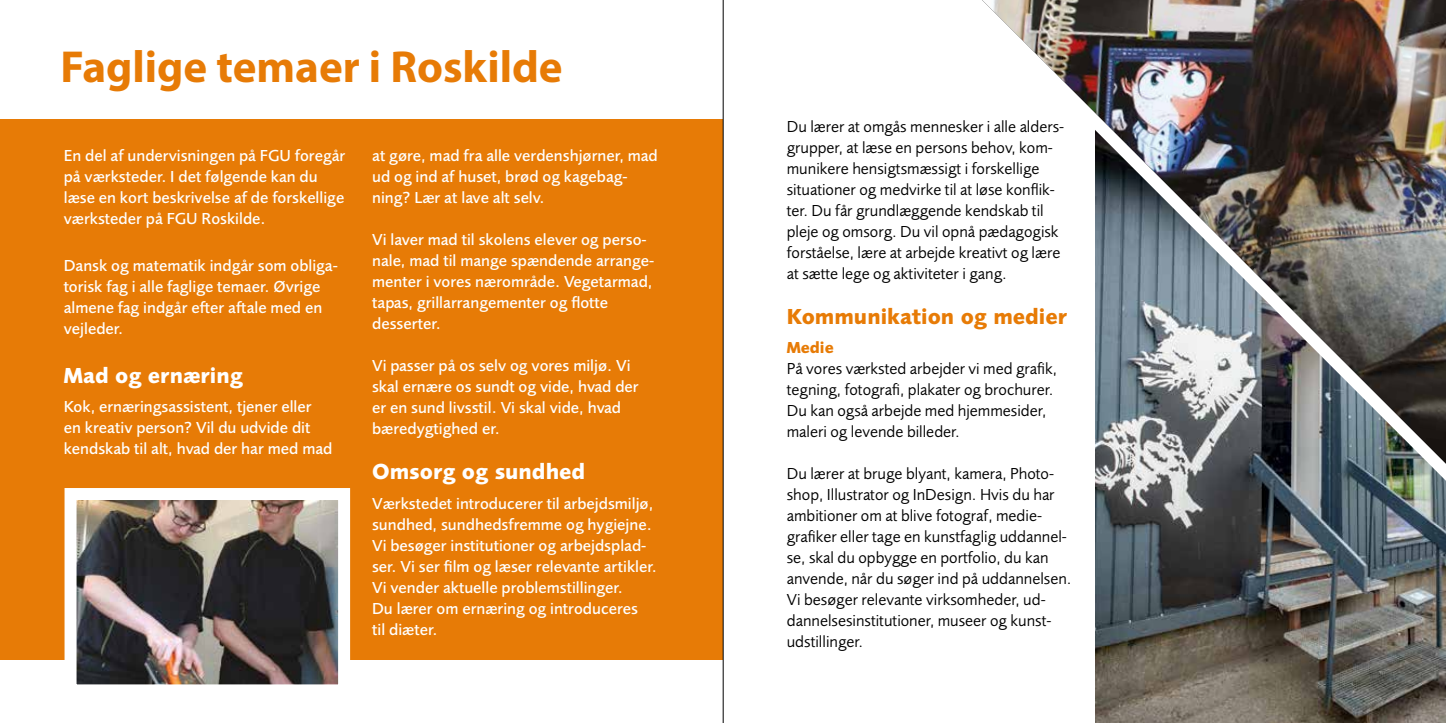
<style>
.page{position:relative;width:1446px;height:723px;background:#fff}
.page>*{position:absolute;margin:0;border:0;box-sizing:border-box;transform-origin:0 0}
.t1{font:700 45px "Myriad Pro";color:#e77b06}
.t2{font:700 22.5px "Foundry Sans";color:#fff}
.t3{font:700 22.5px "Foundry Sans";color:#e77b06}
.t4{font:500 16.5px/21px "Foundry Sans";color:#fff}
.t5{font:16.5px/21px "Foundry Sans";color:#000}
.t6{font:700 16.5px "Foundry Sans";color:#e77b06}
</style>
<div class="page">
<div style="left:0;top:119px;width:723px;height:540px;background:#e77b06"></div>
<img style="left:1095px;top:561px;width:351px;height:162px">
<img style="left:982px;top:0;width:464px;height:561px">
<img style="left:59px;top:488px;width:297px;height:197px">
<hr style="left:723px;top:0;width:1px;height:723px;background:#000">
<h1 class="t1" style="left:61px;top:37px;width:504px">Faglige temaer i Roskilde</h1>
<p class="t4" style="left:64px;top:145px;width:283px">En del af undervisningen på FGU foregår på værksteder. I det følgende kan du læse en kort beskrivelse af de forskellige værksteder på FGU Roskilde.</p>
<p class="t4" style="left:64px;top:255px;width:275px">Dansk og matematik indgår som obliga&shy;torisk fag i alle faglige temaer. Øvrige almene fag indgår efter aftale med en vejleder.</p>
<h2 class="t2" style="left:64px;top:362px;width:180px">Mad og ernæring</h2>
<p class="t4" style="left:64px;top:396px;width:270px">Kok, ernæringsassistent, tjener eller en kreativ person? Vil du udvide dit kendskab til alt, hvad der har med mad</p>
<p class="t4" style="left:372px;top:145px;width:287px">at gøre, mad fra alle verdenshjørner, mad ud og ind af huset, brød og kagebag&shy;ning? Lær at lave alt selv.</p>
<p class="t4" style="left:372px;top:229px;width:284px">Vi laver mad til skolens elever og perso&shy;nale, mad til mange spændende arrange&shy;menter i vores nærområde. Vegetarmad, tapas, grillarrangementer og flotte desserter.</p>
<p class="t4" style="left:372px;top:355px;width:268px">Vi passer på os selv og vores miljø. Vi skal ernære os sundt og vide, hvad der er en sund livsstil. Vi skal vide, hvad bæredygtighed er.</p>
<h2 class="t2" style="left:372px;top:459px;width:215px">Omsorg og sundhed</h2>
<p class="t4" style="left:372px;top:493px;width:286px">Værkstedet introducerer til arbejdsmiljø, sundhed, sundhedsfremme og hygiejne.<br>Vi besøger institutioner og arbejdsplad&shy;ser. Vi ser film og læser relevante artikler.<br>Vi vender aktuelle problemstillinger.<br>Du lærer om ernæring og introduceres<br>til diæter.</p>
<p class="t5" style="left:787px;top:116px;width:279px">Du lærer at omgås mennesker i alle alders&shy;grupper, at læse en persons behov, kom&shy;munikere hensigtsmæssigt i forskellige situationer og medvirke til at løse konflik&shy;ter. Du får grundlæggende kendskab til pleje og omsorg. Du vil opnå pædagogisk forståelse, lære at arbejde kreativt og lære at sætte lege og aktiviteter i gang.</p>
<h2 class="t3" style="left:787px;top:303px;width:282px">Kommunikation og medier</h2>
<p class="t6" style="left:787px;top:338px;width:48px">Medie</p>
<p class="t5" style="left:787px;top:358px;width:272px">På vores værksted arbejder vi med grafik, tegning, fotografi, plakater og brochurer.<br>Du kan også arbejde med hjemmesider, maleri og levende billeder.</p>
<p class="t5" style="left:787px;top:463px;width:286px">Du lærer at bruge blyant, kamera, Photo&shy;shop, Illustrator og InDesign. Hvis du har ambitioner om at blive fotograf, medie&shy;grafiker eller tage en kunstfaglig uddannel&shy;se, skal du opbygge en portfolio, du kan anvende, når du søger ind på uddannelsen.<br>Vi besøger relevante virksomheder, ud&shy;dannelsesinstitutioner, museer og kunst&shy;udstillinger.</p>
</div>
